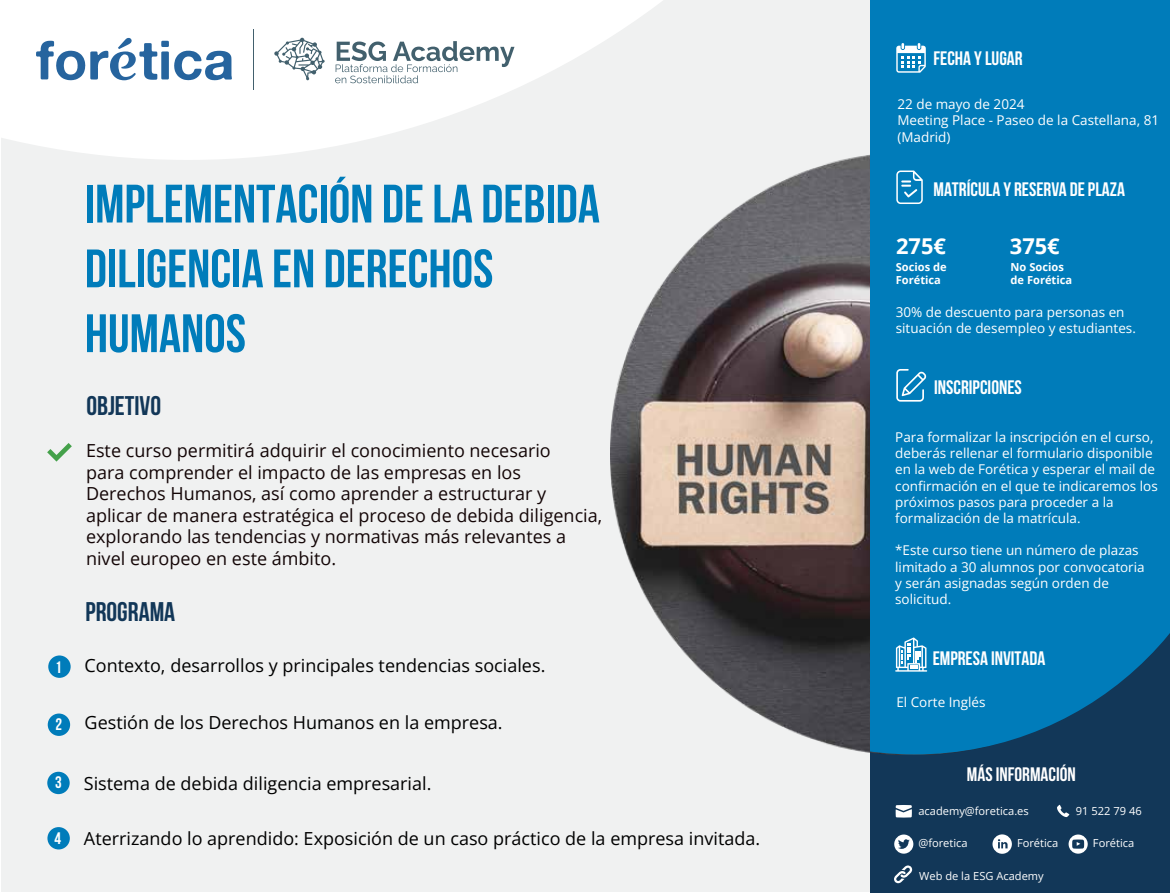
<style>
.page{position:relative;width:1170px;height:893px;background:#fff}
.page>*{position:absolute;margin:0;border:0;box-sizing:border-box;transform-origin:0 0}
.t1{font:700 54px/64.8px "Bebas Neue";color:#007cba}
.t2{font:700 27px "Bebas Neue";color:#123758}
.t3{font:700 21.9px "Open Sans";color:#fff}
.t4{font:700 19.5px "Bebas Neue";color:#fff}
.t5{font:18px/21.6px "Open Sans";color:#130506}
.t6{font:18px "Open Sans";color:#000}
.t7{font:700 16.65px "Bebas Neue";color:#fff}
.t8{font:13.5px/16.2px "Open Sans";color:#fff}
.t9{font:11.1px "Open Sans";color:#fff}
.t10{font:700 11.1px/13.4px "Open Sans";color:#fff}
</style>
<div class="page">
<div style="left:2px;top:0;width:889px;height:891px;background:#f0f1f1"></div>
<div style="left:870px;top:0;width:299px;height:893px;background:#123758"></div>
<svg style="left:2px;top:0;width:661px;height:160px;fill:#fff"></svg>
<svg style="left:36px;top:38px;width:196px;height:42px"></svg>
<hr style="left:253px;top:29px;width:1px;height:60px;background:#42606d">
<svg style="left:335px;top:41px;width:179px;height:42px"></svg>
<svg style="left:274px;top:38px;width:50px;height:42px"></svg>
<svg style="left:47px;top:443px;width:25px;height:19px"></svg>
<div style="left:48px;top:655px;width:23px;height:23px;background:#007cba;border-radius:50%"></div>
<div style="left:48px;top:713px;width:22px;height:23px;background:#007cba;border-radius:50%"></div>
<svg style="left:992px;top:834px;width:19px;height:20px"></svg>
<svg style="left:1068px;top:834px;width:19px;height:20px"></svg>
<svg style="left:894px;top:834px;width:19px;height:20px"></svg>
<svg style="left:1057px;top:805px;width:12px;height:12px"></svg>
<svg style="left:895px;top:805px;width:16px;height:13px"></svg>
<img style="left:610px;top:153px;width:327px;height:602px">
<div style="left:870px;top:0;width:299px;height:432px;background:#007cba"></div>
<div style="left:870px;top:179px;width:299px;height:575px;background:#007cba"></div>
<svg style="left:896px;top:369px;width:30px;height:33px"></svg>
<svg style="left:896px;top:170px;width:26px;height:34px"></svg>
<div style="left:47px;top:772px;width:23px;height:22px;background:#007cba;border-radius:50%"></div>
<svg style="left:894px;top:865px;width:18px;height:18px"></svg>
<svg style="left:896px;top:43px;width:29px;height:30px"></svg>
<svg style="left:895px;top:637px;width:32px;height:35px"></svg>
<div style="left:47px;top:827px;width:23px;height:22px;background:#007cba;border-radius:50%"></div>
<h1 class="t1" style="left:85px;top:171px;width:516px">IMPLEMENTACIÓN DE LA DEBIDA<br>DILIGENCIA EN DERECHOS<br>HUMANOS</h1>
<h2 class="t2" style="left:86px;top:390px;width:76px">OBJETIVO</h2>
<p class="t7" style="left:55px;top:658px;width:8px">1</p>
<p class="t7" style="left:55px;top:715px;width:8px">2</p>
<p class="t7" style="left:55px;top:773px;width:8px">3</p>
<p class="t5" style="left:86px;top:439px;width:517px">Este curso permitirá adquirir el conocimiento necesario<br>para comprender el impacto de las empresas en los Derechos Humanos, así como aprender a estructurar y aplicar de manera estratégica el proceso de debida diligencia, explorando las tendencias y normativas más relevantes a nivel europeo en este ámbito.</p>
<h2 class="t2" style="left:86px;top:597px;width:91px">PROGRAMA</h2>
<h3 class="t6" style="left:85px;top:653px;width:462px">Contexto, desarrollos y principales tendencias sociales.</h3>
<h3 class="t6" style="left:85px;top:710px;width:419px">Gestión de los Derechos Humanos en la empresa.</h3>
<h3 class="t6" style="left:84px;top:771px;width:349px">Sistema de debida diligencia empresarial.</h3>
<p class="t7" style="left:54px;top:829px;width:8px">4</p>
<h3 class="t6" style="left:84px;top:827px;width:677px">Aterrizando lo aprendido: Exposición de un caso práctico de la empresa invitada.</h3>
<h3 class="t4" style="left:933px;top:48px;width:91px">FECHA Y LUGAR</h3>
<p class="t8" style="left:897px;top:96px;width:263px">22 de mayo de 2024<br>Meeting Place - Paseo de la Castellana, 81 (Madrid)</p>
<h3 class="t4" style="left:933px;top:179px;width:193px">MATRÍCULA Y RESERVA DE PLAZA</h3>
<h3 class="t3" style="left:896px;top:231px;width:51px">275€</h3>
<p class="t10" style="left:895px;top:260px;width:52px">Socios de<br>Forética</p>
<h3 class="t3" style="left:1009px;top:231px;width:51px">375€</h3>
<p class="t10" style="left:1010px;top:260px;width:63px">No Socios de Forética</p>
<p class="t8" style="left:895px;top:304px;width:242px">30% de descuento para personas en situación de desempleo y estudiantes.</p>
<h3 class="t4" style="left:934px;top:377px;width:89px">INSCRIPCIONES</h3>
<p class="t8" style="left:895px;top:429px;width:264px">Para formalizar la inscripción en el curso, deberás rellenar el formulario disponible en la web de Forética y esperar el mail de confirmación en el que te indicaremos los próximos pasos para proceder a la formalización de la matrícula.</p>
<p class="t8" style="left:895px;top:542px;width:251px">*Este curso tiene un número de plazas limitado a 30 alumnos por convocatoria y serán asignadas según orden de solicitud.</p>
<h3 class="t4" style="left:932px;top:648px;width:114px">EMPRESA INVITADA</h3>
<p class="t8" style="left:896px;top:693px;width:91px">El Corte Inglés</p>
<h3 class="t4" style="left:966px;top:764px;width:110px">MÁS INFORMACIÓN</h3>
<p class="t9" style="left:918px;top:803px;width:112px">academy@foretica.es</p>
<p class="t9" style="left:1075px;top:803px;width:67px">91 522 79 46</p>
<p class="t9" style="left:918px;top:836px;width:51px">@foretica</p>
<p class="t9" style="left:1016px;top:836px;width:43px">Forética</p>
<p class="t9" style="left:1092px;top:836px;width:43px">Forética</p>
<p class="t9" style="left:919px;top:869px;width:126px">Web de la ESG Academy</p>
</div>
